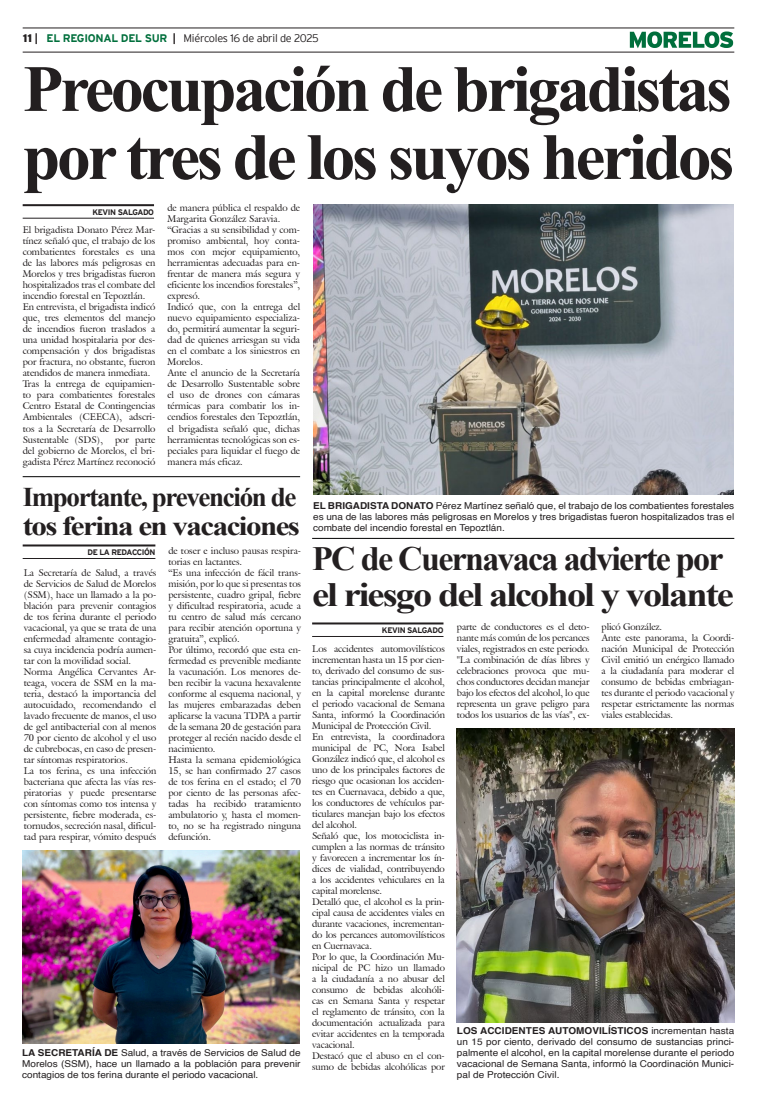
<style>
.page{position:relative;width:757px;height:1106px;background:#fff}
.page>*{position:absolute;margin:0;border:0;box-sizing:border-box;transform-origin:0 0}
.Cabeza_01{font:700 66px/68px "Times New Roman";letter-spacing:-.05em;color:#231f20}
.Cabeza_02{font:700 34px "Times New Roman";letter-spacing:-.05em;color:#231f20;scale:1.13 1}
.Cabeza_02-2{font:700 34px "Times New Roman";letter-spacing:-.05em;color:#231f20}
.Cabeza_03{font:700 27px "Times New Roman";letter-spacing:-.05em;color:#231f20}
.Cabeza_03-2{font:700 27px "Times New Roman";letter-spacing:-.05em;color:#231f20;scale:1.15 1}
.t1{font:300 11px "Interstate";letter-spacing:-.025em;color:#231f20}
.t2{font:9.5px/11px "Galliard IT Cby BT";color:#231f20;text-align:justify}
.Pie_de_foto{font:9.5px/11px "Helvetica";color:#231f20;text-align:justify;scale:1.05 1}
.t3{font:700 8px "Interstate";letter-spacing:-.05em;color:#231f20}
.s1{font-weight:900}
.s2{font-weight:700}
.s3{font-weight:700;color:#006f3c}
</style>
<div class="page">
<hr style="left:23px;top:28px;width:711px;height:1px;background:#231f20">
<hr style="left:23px;top:52px;width:711px;height:1px;background:#231f20">
<svg style="left:630px;top:31px;width:103px;height:17px"></svg>
<hr style="left:23px;top:204px;width:131px;height:2px;background:#231f20">
<hr style="left:23px;top:218px;width:131px;height:1px;background:#231f20">
<hr style="left:23px;top:476px;width:277px;height:1px;background:#000">
<hr style="left:312px;top:622px;width:131px;height:2px;background:#231f20">
<hr style="left:312px;top:636px;width:131px;height:1px;background:#231f20">
<hr style="left:23px;top:544px;width:132px;height:2px;background:#231f20">
<hr style="left:23px;top:558px;width:132px;height:1px;background:#231f20">
<hr style="left:312px;top:538px;width:422px;height:1px;background:#000">
<img style="left:313px;top:204px;width:420px;height:291px">
<img style="left:457px;top:729px;width:277px;height:293px">
<img style="left:22px;top:850px;width:278px;height:193px">
<p class="t1" style="left:23px;top:32px;width:297px"><span class="s1">11</span> <span class="s2">|</span> <span class="s3">EL REGIONAL DEL SUR</span> <span class="s2">|</span> Miércoles 16 de abril de 2025</p>
<p class="Cabeza_01" style="left:23px;top:53px;width:713px">Preocupación de brigadistas por tres de los suyos heridos</p>
<p class="t3" style="left:93px;top:207px;width:63px">KEVIN SALGADO</p>
<p class="t2" style="left:167px;top:202px;width:134px">de manera pública el respaldo de<br>Margarita González Saravia.</p>
<p class="t2" style="left:167px;top:224px;width:134px">“Gracias a su sensibilidad y com&shy;promiso ambiental, hoy conta&shy;mos con mejor equipamiento, herramientas adecuadas para en&shy;frentar de manera más segura y eficiente los incendios forestales”, expresó.</p>
<p class="t2" style="left:167px;top:301px;width:134px">Indicó que, con la entrega del nuevo equipamiento especializa&shy;do, permitirá aumentar la seguri&shy;dad de quienes arriesgan su vida en el combate a los siniestros en Morelos.</p>
<p class="t2" style="left:167px;top:367px;width:134px">Ante el anuncio de la Secretaría de Desarrollo Sustentable sobre el uso de drones con cámaras térmicas para combatir los in&shy;cendios forestales den Tepoztlán, el brigadista señaló que, dichas herramientas tecnológicas son es&shy;peciales para liquidar el fuego de manera más eficaz.</p>
<p class="t2" style="left:23px;top:224px;width:134px">El brigadista Donato Pérez Mar&shy;tínez señaló que, el trabajo de los combatientes forestales es una de las labores más peligrosas en Morelos y tres brigadistas fueron hospitalizados tras el combate del incendio forestal en Tepoztlán.</p>
<p class="t2" style="left:23px;top:301px;width:134px">En entrevista, el brigadista indicó que, tres elementos del manejo de incendios fueron traslados a una unidad hospitalaria por des&shy;compensación y dos brigadistas por fractura, no obstante, fueron atendidos de manera inmediata.</p>
<p class="t2" style="left:23px;top:378px;width:134px">Tras la entrega de equipamien&shy;to para combatientes forestales Centro Estatal de Contingencias Ambientales (CEECA), adscri&shy;tos a la Secretaría de Desarrollo Sustentable (SDS),</p>
<p class="t2" style="left:23px;top:433px;width:134px;text-indent:92px">por parte del gobierno de Morelos, el bri&shy;gadista Pérez Martínez reconoció</p>
<p class="Cabeza_03" style="left:23px;top:477px;width:275px">Importante, prevención de</p>
<p class="Cabeza_03-2" style="left:23px;top:506px;width:243px">tos ferina en vacaciones</p>
<p class="t3" style="left:87px;top:548px;width:69px">DE LA REDACCIÓN</p>
<p class="t2" style="left:24px;top:567px;width:134px">La Secretaría de Salud, a través de Servicios de Salud de Morelos (SSM), hace un llamado a la po&shy;blación para prevenir contagios de tos ferina durante el periodo vacacional, ya que se trata de una enfermedad altamente contagio&shy;sa cuya incidencia podría aumen&shy;tar con la movilidad social.</p>
<p class="t2" style="left:24px;top:666px;width:134px">Norma Angélica Cervantes Ar&shy;teaga, vocera de SSM en la ma&shy;teria, destacó la importancia del autocuidado, recomendando el lavado frecuente de manos, el uso de gel antibacterial con al menos 70 por ciento de alcohol y el uso de cubrebocas, en caso de presen&shy;tar síntomas respiratorios.</p>
<p class="t2" style="left:24px;top:765px;width:134px">La tos ferina, es una infección bacteriana que afecta las vías res&shy;piratorias y puede presentarse con síntomas como tos intensa y persistente, fiebre moderada, es&shy;tornudos, secreción nasal, dificul&shy;tad para respirar, vómito después</p>
<p class="t2" style="left:168px;top:545px;width:134px">de toser e incluso pausas respira&shy;torias en lactantes.</p>
<p class="t2" style="left:168px;top:567px;width:134px">“Es una infección de fácil trans&shy;misión, por lo que si presentas tos persistente, cuadro gripal, fiebre y dificultad respiratoria, acude a tu centro de salud más cercano para recibir atención oportuna y gratuita”, explicó.</p>
<p class="t2" style="left:168px;top:644px;width:134px">Por último, recordó que esta en&shy;fermedad es prevenible mediante la vacunación. Los menores de&shy;ben recibir la vacuna hexavalente conforme al esquema nacional, y las mujeres embarazadas deben aplicarse la vacuna TDPA a partir de la semana 20 de gestación para proteger al recién nacido desde el nacimiento.</p>
<p class="t2" style="left:168px;top:754px;width:134px">Hasta la semana epidemiológica 15, se han confirmado 27 casos de tos ferina en el estado; el 70 por ciento de las personas afec&shy;tadas ha recibido tratamiento ambulatorio y, hasta el momen&shy;to, no se ha registrado ninguna defunción.</p>
<p class="Pie_de_foto" style="left:22px;top:1047px;width:267px"><span class="s2">LA SECRETARÍA DE</span> Salud, a través de Servicios de Salud de Morelos (SSM), hace un llamado a la población para prevenir contagios de tos ferina durante el periodo vacacional.</p>
<p class="Pie_de_foto" style="left:313px;top:500px;width:403px"><span class="s2">EL BRIGADISTA DONATO</span> Pérez Martínez señaló que, el trabajo de los combatientes forestales es una de las labores más peligrosas en Morelos y tres brigadistas fueron hospitalizados tras el combate del incendio forestal en Tepoztlán.</p>
<p class="Cabeza_02-2" style="left:312px;top:534px;width:413px">PC de Cuernavaca advierte por</p>
<p class="Cabeza_02" style="left:312px;top:570px;width:375px">el riesgo del alcohol y volante</p>
<p class="t2" style="left:457px;top:621px;width:134px">parte de conductores es el deto&shy;nante más común de los percances viales, registrados en este periodo.</p>
<p class="t2" style="left:457px;top:654px;width:134px">"La combinación de días libres y celebraciones provoca que mu&shy;chos conductores decidan manejar bajo los efectos del alcohol, lo que representa un grave peligro para todos los usuarios de las vías", ex-</p>
<p class="t2" style="left:601px;top:621px;width:62px">plicó González.</p>
<p class="t2" style="left:601px;top:632px;width:134px">Ante este panorama, la Coordi&shy;nación Municipal de Protección Civil emitió un enérgico llamado a la ciudadanía para moderar el consumo de bebidas embriagan&shy;tes durante el periodo vacacional y respetar estrictamente las normas viales establecidas.</p>
<p class="t3" style="left:382px;top:626px;width:63px">KEVIN SALGADO</p>
<p class="t2" style="left:312px;top:643px;width:134px">Los accidentes automovilísticos incrementan hasta un 15 por cien&shy;to, derivado del consumo de sus&shy;tancias principalmente el alcohol, en la capital morelense durante el periodo vacacional de Semana Santa, informó la Coordinación Municipal de Protección Civil.</p>
<p class="t2" style="left:312px;top:731px;width:134px">En entrevista, la coordinadora municipal de PC, Nora Isabel González indicó que, el alcohol es uno de los principales factores de riesgo que ocasionan los acciden&shy;tes en Cuernavaca, debido a que, los conductores de vehículos par&shy;ticulares manejan bajo los efectos del alcohol.</p>
<p class="t2" style="left:312px;top:830px;width:134px">Señaló que, los motociclista in&shy;cumplen a las normas de tránsito y favorecen a incrementar los ín&shy;dices de vialidad, contribuyendo a los accidentes vehiculares en la capital morelense.</p>
<p class="t2" style="left:312px;top:896px;width:134px">Detalló que, el alcohol es la prin&shy;cipal causa de accidentes viales en durante vacaciones, incrementan&shy;do los percances automovilísticos en Cuernavaca.</p>
<p class="t2" style="left:312px;top:951px;width:134px">Por lo que, la Coordinación Mu&shy;nicipal de PC hizo un llamado a la ciudadanía a no abusar del consumo de bebidas alcohóli&shy;cas en Semana Santa y respetar el reglamento de tránsito, con la documentación actualizada para evitar accidentes en la temporada vacacional.</p>
<p class="t2" style="left:312px;top:1050px;width:134px">Destacó que el abuso en el con&shy;sumo de bebidas alcohólicas por</p>
<p class="Pie_de_foto" style="left:457px;top:1025px;width:266px"><span class="s2">LOS ACCIDENTES AUTOMOVILÍSTICOS</span> incrementan hasta un 15 por ciento, derivado del consumo de sustancias princi&shy;palmente el alcohol, en la capital morelense durante el periodo vacacional de Semana Santa, informó la Coordinación Munici&shy;pal de Protección Civil.</p>
</div>
